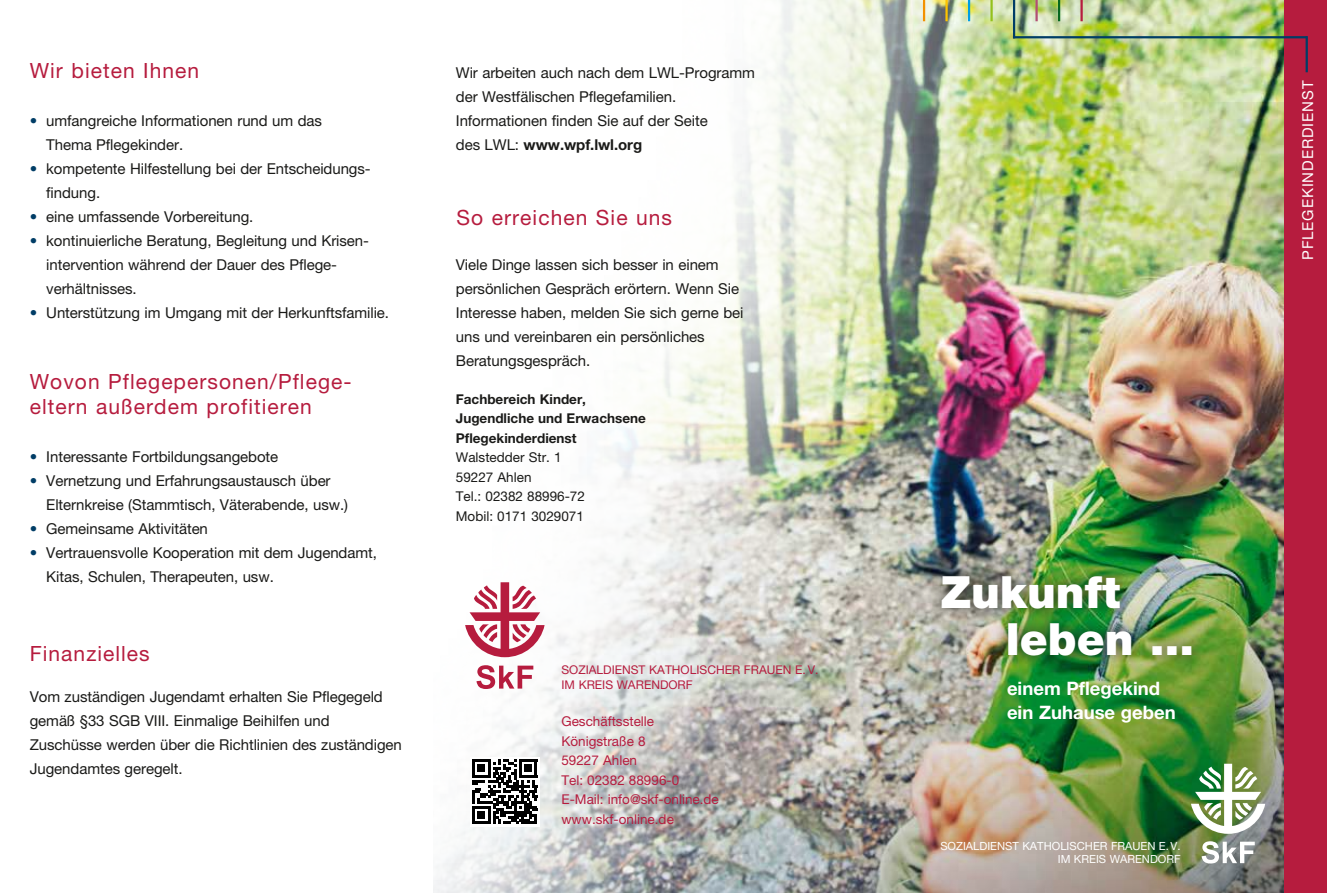
<style>
.page{position:relative;width:1327px;height:893px;background:#fff}
.page>*{position:absolute;margin:0;border:0;box-sizing:border-box;transform-origin:0 0}
.t1{font:900 44.4px/46.8px "Helvetica Neue LT";color:#fff}
.t2{font:21px/25.5px "Helvetica Neue LT";letter-spacing:.05em;color:#b61c3e}
.t3{font:700 18.6px/24.3px "Helvetica Neue LT";color:#fff}
.t4{font:15px/24px "Helvetica Neue LT";letter-spacing:-.005em;color:#1a1a18}
.t5{font:15px "Helvetica Neue LT";letter-spacing:.06em;color:#fff}
.t6{font:13.5px/19.5px "Helvetica Neue LT";color:#b61c3e}
.t7{font:700 13.5px/19.5px "Helvetica Neue LT";color:#1a1a18}
.t8{font:13.5px/19.5px "Helvetica Neue LT";color:#1a1a18}
.t9{font:12px/14.4px "Helvetica Neue LT";color:#b61c3e}
.t10{font:11.25px/13.5px "Helvetica Neue LT";color:#fff;text-align:right}
.s1{color:#003d66}
.s2{font-weight:700}
</style>
<div class="page">
<img style="left:433px;top:0;width:851px;height:893px">
<img style="left:434px;top:102px;width:850px;height:791px">
<hr style="left:923px;top:0;width:2px;height:21px;background:#f39100">
<hr style="left:945px;top:0;width:2px;height:21px;background:#fdc300">
<hr style="left:968px;top:0;width:2px;height:21px;background:#009ee3">
<hr style="left:990px;top:0;width:2px;height:21px;background:#94c11c">
<hr style="left:1013px;top:0;width:2px;height:38px;background:#003d66">
<hr style="left:1035px;top:0;width:2px;height:21px;background:#b24f74">
<hr style="left:1058px;top:0;width:2px;height:21px;background:#06681f">
<hr style="left:1080px;top:0;width:2px;height:21px;background:#b61c3e">
<div style="left:1284px;top:0;width:43px;height:893px;background:#b61c3e"></div>
<hr style="left:1305px;top:36px;width:2px;height:36px;background:#003d66">
<div style="left:928px;top:562px;width:278px;height:107px;background:#1a1a18;opacity:.75"></div>
<hr style="left:1013px;top:36px;width:294px;height:2px;background:#003d66">
<div style="left:470px;top:757px;width:69px;height:69px;background:#fff"></div>
<svg style="left:472px;top:759px;width:65px;height:65px"></svg>
<hr style="left:519px;top:759px;width:18px;height:3px;background:#000">
<svg style="left:476px;top:665px;width:57px;height:24px"></svg>
<svg style="left:465px;top:582px;width:79px;height:75px"></svg>
<svg style="left:1201px;top:841px;width:53px;height:22px"></svg>
<img style="left:1191px;top:764px;width:74px;height:70px">
<h2 class="t2" style="left:30px;top:58px;width:171px">Wir bieten Ihnen</h2>
<p class="t4" style="left:46px;top:108px;width:277px;text-indent:-16px"><span class="s1">•</span> umfangreiche Informationen rund um das<br>Thema Pflegekinder.</p>
<p class="t4" style="left:46px;top:156px;width:326px;text-indent:-16px"><span class="s1">•</span> kompetente Hilfestellung bei der Entscheidungs&shy;findung.</p>
<p class="t4" style="left:30px;top:204px;width:225px"><span class="s1">•</span> eine umfassende Vorbereitung.</p>
<p class="t4" style="left:46px;top:228px;width:324px;text-indent:-16px"><span class="s1">•</span> kontinuierliche Beratung, Begleitung und Krisen&shy;intervention während der Dauer des Pflege&shy;verhältnisses.</p>
<p class="t4" style="left:30px;top:300px;width:361px"><span class="s1">•</span> Unterstützung im Umgang mit der Herkunftsfamilie.</p>
<h2 class="t2" style="left:30px;top:368px;width:323px">Wovon Pflegepersonen/Pflege&shy;eltern außerdem profitieren</h2>
<p class="t4" style="left:30px;top:444px;width:250px"><span class="s1">•</span> Interessante Fortbildungsangebote</p>
<p class="t4" style="left:46px;top:468px;width:303px;text-indent:-16px"><span class="s1">•</span> Vernetzung und Erfahrungsaustausch über<br>Elternkreise (Stammtisch, Väterabende, usw.)</p>
<p class="t4" style="left:30px;top:516px;width:180px"><span class="s1">•</span> Gemeinsame Aktivitäten</p>
<p class="t4" style="left:46px;top:540px;width:332px;text-indent:-16px"><span class="s1">•</span> Vertrauensvolle Kooperation mit dem Jugendamt,<br>Kitas, Schulen, Therapeuten, usw.</p>
<h2 class="t2" style="left:30px;top:640px;width:122px">Finanzielles</h2>
<p class="t4" style="left:30px;top:684px;width:374px">Vom zuständigen Jugendamt erhalten Sie Pflegegeld gemäß §33 SGB VIII. Einmalige Beihilfen und Zuschüsse werden über die Richtlinien des zuständigen Jugendamtes geregelt.</p>
<p class="t4" style="left:456px;top:60px;width:301px">Wir arbeiten auch nach dem LWL-Programm der Westfälischen Pflegefamilien.<br>Informationen finden Sie auf der Seite<br>des LWL: <span class="s2">www.wpf.lwl.org</span></p>
<h2 class="t2" style="left:457px;top:204px;width:217px">So erreichen Sie uns</h2>
<p class="t4" style="left:456px;top:252px;width:289px">Viele Dinge lassen sich besser in einem persönlichen Gespräch erörtern. Wenn Sie Interesse haben, melden Sie sich gerne bei uns und vereinbaren ein persönliches Beratungsgespräch.</p>
<p class="t7" style="left:456px;top:389px;width:191px">Fachbereich Kinder,<br>Jugendliche und Erwachsene<br>Pflegekinderdienst</p>
<p class="t8" style="left:456px;top:448px;width:131px">Walstedder Str. 1<br>59227 Ahlen<br>Tel.: 02382 88996-72<br>Mobil: 0171 3029071</p>
<p class="t9" style="left:561px;top:662px;width:258px">SOZIALDIENST KATHOLISCHER FRAUEN E.V.<br>IM KREIS WARENDORF</p>
<p class="t6" style="left:561px;top:711px;width:159px">Geschäftsstelle<br>Königstraße 8<br>59227 Ahlen<br>Tel: 02382 88996-0<br>E-Mail: info@skf-online.de www.skf-online.de</p>
<p class="t5" style="left:1298px;top:260px;width:181px;rotate:-90deg">PFLEGEKINDERDIENST</p>
<h1 class="t1" style="left:1006px;top:569px;width:190px;text-indent:-65px">Zukunft leben …</h1>
<p class="t3" style="left:1007px;top:676px;width:170px">einem Pflegekind ein Zuhause geben</p>
<p class="t10" style="left:940px;top:839px;width:242px">SOZIALDIENST KATHOLISCHER FRAUEN E.V.<br>IM KREIS WARENDORF</p>
</div>
